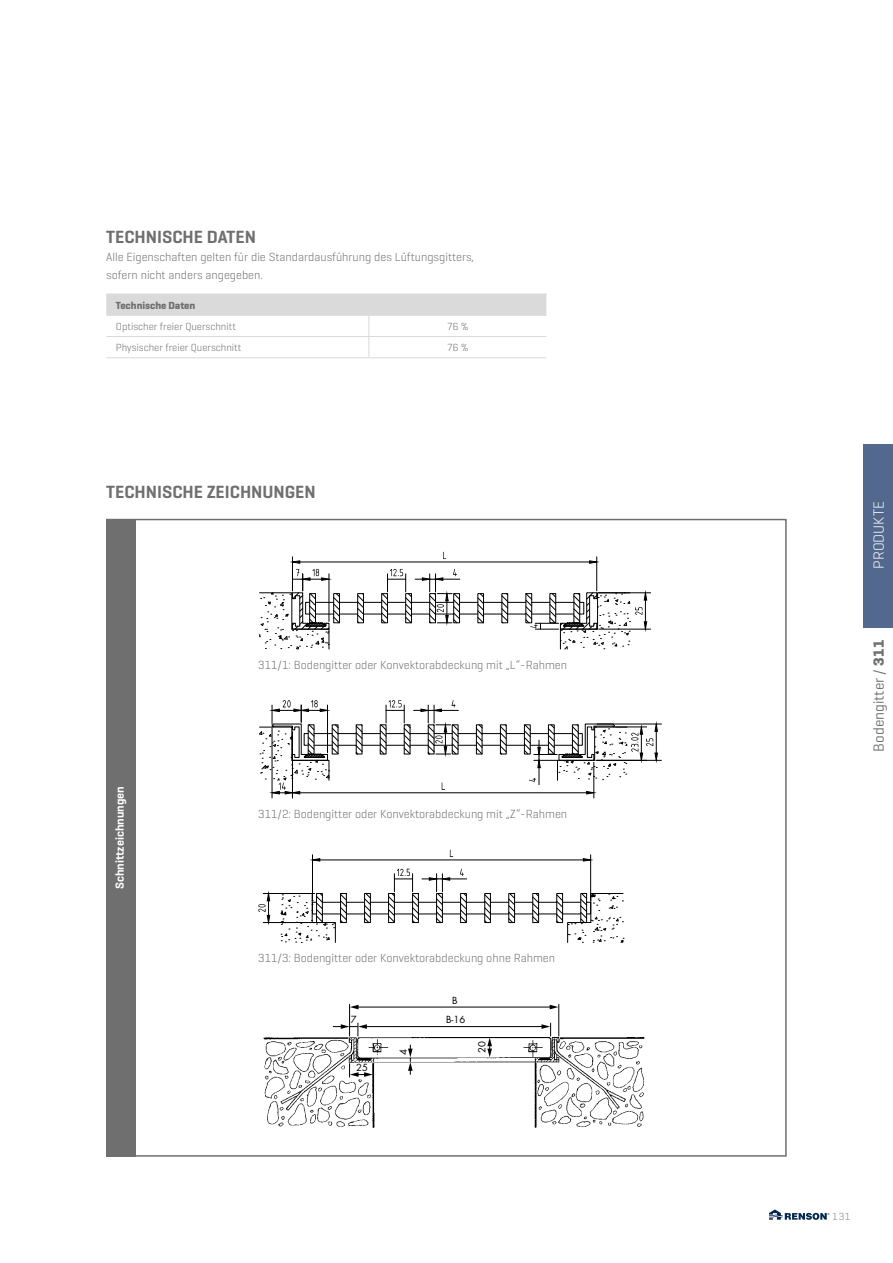
<style>
.page{position:relative;width:893px;height:1263px;background:#fff}
.page>*{position:absolute;margin:0;border:0;box-sizing:border-box;transform-origin:0 0}
.t1{font:600 18px "Geogrotesque";color:#706f6f}
.t2{font:15px "Geogrotesque";color:#706f6f}
.t3{font:300 15px "Geogrotesque";color:#fff}
.t4{font:300 12px/18px "Geogrotesque";color:#706f6f}
.t5{font:600 12px "Geogrotesque";color:#fff}
.t6{font:300 10.5px "Geogrotesque";color:#706f6f}
.t7{font:700 10.5px "Geogrotesque";color:#706f6f}
.t8{font:10.5px "Geogrotesque";color:#9d9d9c}
.t9{font:9.6px "Futura Std";color:#000}
.s1{font-weight:700}
</style>
<div class="page">
<div style="left:106px;top:519px;width:30px;height:638px;background:#706f6f"></div>
<div style="left:863px;top:444px;width:30px;height:184px;background:#52688e"></div>
<svg style="left:106px;top:294px;width:440px;height:63px"></svg>
<hr style="left:106px;top:357px;width:263px;height:1px;background:#dadada">
<hr style="left:369px;top:357px;width:177px;height:1px;background:#dadada">
<hr style="left:599px;top:592px;width:52px;height:1px;background:#000">
<hr style="left:599px;top:629px;width:52px;height:1px;background:#000">
<svg style="left:259px;top:552px;width:388px;height:98px"></svg>
<hr style="left:593px;top:762px;width:1px;height:36px;background:#000">
<hr style="left:597px;top:724px;width:64px;height:1px;background:#000">
<hr style="left:597px;top:760px;width:64px;height:1px;background:#000">
<hr style="left:292px;top:732px;width:1px;height:66px;background:#000">
<hr style="left:272px;top:728px;width:1px;height:70px;background:#000">
<svg style="left:259px;top:700px;width:399px;height:95px"></svg>
<hr style="left:263px;top:893px;width:52px;height:1px;background:#000">
<hr style="left:263px;top:922px;width:52px;height:1px;background:#000">
<svg style="left:258px;top:893px;width:12px;height:30px"></svg>
<hr style="left:312px;top:855px;width:1px;height:45px;background:#000">
<hr style="left:590px;top:855px;width:1px;height:45px;background:#000">
<hr style="left:320px;top:860px;width:263px;height:1px;background:#000">
<svg style="left:313px;top:858px;width:8px;height:4px"></svg>
<svg style="left:583px;top:858px;width:8px;height:4px"></svg>
<svg style="left:279px;top:869px;width:345px;height:74px"></svg>
<img style="left:263px;top:1004px;width:382px;height:124px">
<hr style="left:349px;top:1004px;width:1px;height:32px;background:#000">
<hr style="left:365px;top:1026px;width:178px;height:1px;background:#000">
<svg style="left:487px;top:1037px;width:5px;height:20px"></svg>
<svg style="left:541px;top:1023px;width:10px;height:13px"></svg>
<hr style="left:558px;top:1004px;width:1px;height:32px;background:#000">
<svg style="left:349px;top:1063px;width:24px;height:14px"></svg>
<svg style="left:333px;top:1023px;width:34px;height:13px"></svg>
<hr style="left:357px;top:1007px;width:194px;height:1px;background:#000">
<svg style="left:350px;top:1005px;width:9px;height:4px"></svg>
<svg style="left:550px;top:1005px;width:8px;height:4px"></svg>
<svg style="left:408px;top:1045px;width:5px;height:30px"></svg>
<svg style="left:769px;top:1209px;width:60px;height:11px"></svg>
<h1 class="t1" style="left:106px;top:226px;width:151px">TECHNISCHE DATEN</h1>
<p class="t4" style="left:106px;top:248px;width:369px">Alle Eigenschaften gelten für die Standardausführung des Lüftungsgitters, sofern nicht anders angegeben.</p>
<p class="t7" style="left:116px;top:298px;width:81px">Technische Daten</p>
<p class="t6" style="left:116px;top:320px;width:122px">Optischer freier Querschnitt</p>
<p class="t6" style="left:447px;top:320px;width:23px">76 %</p>
<p class="t6" style="left:116px;top:341px;width:127px">Physischer freier Querschnitt</p>
<p class="t6" style="left:447px;top:341px;width:23px">76 %</p>
<h1 class="t1" style="left:106px;top:481px;width:211px">TECHNISCHE ZEICHNUNGEN</h1>
<p class="t5" style="left:112px;top:889px;width:104px;rotate:-90deg">Schnittzeichnungen</p>
<p class="t4" style="left:258px;top:655px;width:310px">311/1: Bodengitter oder Konvektorabdeckung mit „L“-Rahmen</p>
<p class="t4" style="left:258px;top:805px;width:310px">311/2: Bodengitter oder Konvektorabdeckung mit „Z“-Rahmen</p>
<p class="t4" style="left:258px;top:948px;width:298px">311/3: Bodengitter oder Konvektorabdeckung ohne Rahmen</p>
<p class="t9" style="left:351px;top:1014px;width:7px">7</p>
<p class="t9" style="left:356px;top:1061px;width:13px">25</p>
<p class="t9" style="left:452px;top:994px;width:7px">B</p>
<p class="t9" style="left:446px;top:1014px;width:21px">B-16</p>
<p class="t9" style="left:397px;top:1055px;width:7px;rotate:-90deg">4</p>
<p class="t9" style="left:476px;top:1053px;width:13px;rotate:-90deg">20</p>
<p class="t3" style="left:869px;top:569px;width:69px;rotate:-90deg">PRODUKTE</p>
<p class="t2" style="left:869px;top:752px;width:113px;rotate:-90deg">Bodengitter / <span class="s1">311</span></p>
<p class="t8" style="left:833px;top:1210px;width:19px">131</p>
</div>
